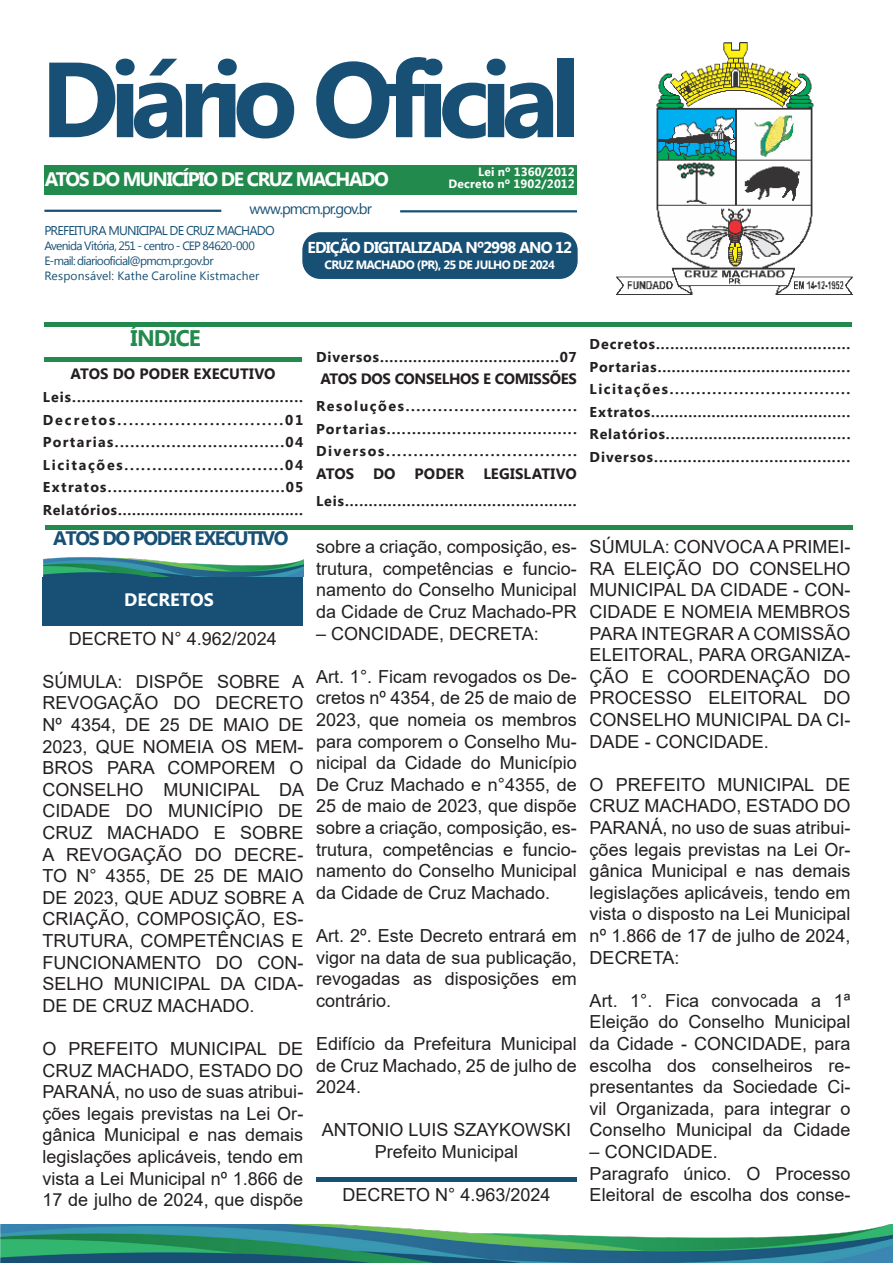
<style>
.page{position:relative;width:893px;height:1263px;background:#fff}
.page>*{position:absolute;margin:0;border:0;box-sizing:border-box;transform-origin:0 0}
.t1{font:700 106.5px "Myanmar Text";letter-spacing:-.085em;color:#175074}
.t2{font:700 22.5px "Myanmar Text";letter-spacing:-.04em;color:#228a4c}
.t3{font:700 19.5px "Myanmar Text";letter-spacing:-.075em;color:#fff}
.t4{font:700 19.5px "Myanmar Text";letter-spacing:-.07em;color:#175074}
.t5{font:18px/21.6px "Arial";color:#231f20;text-align:justify}
.t6{font:700 18px "Myanmar Text";color:#fff}
.t7{font:700 15.75px "Myanmar Text";letter-spacing:-.055em;color:#fff}
.t8{font:700 15px "Myanmar Text";letter-spacing:-.005em;color:#231f20}
.t9{font:700 15px "Myanmar Text";letter-spacing:-.025em;color:#231f20}
.t10{font:15px "Myanmar Text";letter-spacing:-.065em;color:#175074}
.t11{font:700 15px "Myanmar Text";letter-spacing:.015em;color:#231f20}
.t12{font:700 14.25px "Myanmar Text";letter-spacing:.08em;color:#231f20}
.t13{font:700 14.25px "Myanmar Text";letter-spacing:.06em;color:#231f20}
.t14{font:700 14.25px "Myanmar Text";letter-spacing:.055em;color:#231f20}
.t15{font:700 14.25px/22.5px "Myanmar Text";letter-spacing:.1em;color:#231f20}
.t16{font:700 14.25px "Myanmar Text";letter-spacing:.115em;color:#231f20}
.t17{font:700 14.25px "Myanmar Text";letter-spacing:.105em;color:#231f20}
.t18{font:700 14.25px "Myanmar Text";letter-spacing:.135em;color:#231f20}
.t19{font:12.75px "Myanmar Text";letter-spacing:-.06em;color:#175074}
.t20{font:12px "Myanmar Text";letter-spacing:-.05em;color:#175074}
.t21{font:12px "Myanmar Text";letter-spacing:.015em;color:#175074}
.t22{font:700 12px "Myanmar Text";letter-spacing:-.05em;color:#fff}
.t23{font:700 12px "Myanmar Text";letter-spacing:.015em;color:#fff}
.t24{font:700 12px "Myanmar Text";letter-spacing:-.01em;color:#fff}
</style>
<div class="page">
<img style="left:616px;top:42px;width:236px;height:252px">
<div style="left:44px;top:165px;width:533px;height:29px;background:#228a4c"></div>
<hr style="left:44px;top:210px;width:177px;height:2px;background:#175074">
<hr style="left:400px;top:210px;width:177px;height:2px;background:#175074">
<div style="left:302px;top:232px;width:276px;height:47px;background:#175074;border-radius:18px"></div>
<hr style="left:44px;top:322px;width:808px;height:4px;background:#228a4c">
<hr style="left:45px;top:525px;width:808px;height:4px;background:#228a4c">
<div style="left:44px;top:357px;width:258px;height:5px;background:#228a4c"></div>
<img style="left:0;top:1224px;width:893px;height:39px">
<img style="left:43px;top:557px;width:260px;height:20px">
<svg style="left:316px;top:1178px;width:261px;height:4px"></svg>
<div style="left:43px;top:577px;width:260px;height:49px;background:#175074"></div>
<p class="t1" style="left:41px;top:38px;width:541px">Diário Oficial</p>
<p class="t3" style="left:45px;top:168px;width:346px">ATOS DO MUNICÍPIO DE CRUZ MACHADO</p>
<p class="t24" style="left:478px;top:164px;width:98px">Lei nº 1360/2012</p>
<p class="t23" style="left:448px;top:176px;width:128px">Decreto nº 1902/2012</p>
<p class="t10" style="left:249px;top:200px;width:124px">www.pmcm.pr.gov.br</p>
<p class="t19" style="left:44px;top:223px;width:232px">PREFEITURA MUNICIPAL DE CRUZ MACHADO</p>
<p class="t20" style="left:44px;top:239px;width:212px">Avenida Vitória, 251 - centro - CEP 84620-000</p>
<p class="t20" style="left:44px;top:254px;width:171px">E-mail: diariooficial@pmcm.pr.gov.br</p>
<p class="t21" style="left:44px;top:269px;width:217px">Responsável: Kathe Caroline Kistmacher</p>
<p class="t7" style="left:307px;top:238px;width:266px">EDIÇÃO DIGITALIZADA Nº2998 ANO 12</p>
<p class="t22" style="left:324px;top:258px;width:232px">CRUZ MACHADO (PR), 25 DE JULHO DE 2024</p>
<p class="t2" style="left:131px;top:325px;width:72px">ÍNDICE</p>
<p class="t8" style="left:71px;top:365px;width:207px">ATOS DO PODER EXECUTIVO</p>
<p class="t12" style="left:43px;top:389px;width:262px">Leis................................................</p>
<p class="t18" style="left:43px;top:411px;width:262px">Decretos.............................01</p>
<p class="t12" style="left:43px;top:434px;width:262px">Portarias.................................04</p>
<p class="t16" style="left:43px;top:456px;width:262px">Licitações.............................04</p>
<p class="t12" style="left:43px;top:479px;width:262px">Extratos...................................05</p>
<p class="t14" style="left:43px;top:501px;width:262px">Relatórios........................................</p>
<p class="t4" style="left:53px;top:527px;width:237px">ATOS DO PODER EXECUTIVO</p>
<p class="t6" style="left:124px;top:589px;width:91px">DECRETOS</p>
<p class="t5" style="left:69px;top:627px;width:209px">DECRETO N° 4.962/2024</p>
<p class="t5" style="left:43px;top:670px;width:263px">SÚMULA: DISPÕE SOBRE A REVOGAÇÃO DO DECRETO Nº 4354, DE 25 DE MAIO DE 2023, QUE NOMEIA OS MEM-BROS PARA COMPOREM O CONSELHO MUNICIPAL DA CIDADE DO MUNICÍPIO DE CRUZ MACHADO E SOBRE A REVOGAÇÃO DO DECRE-TO N° 4355, DE 25 DE MAIO DE 2023, QUE ADUZ SOBRE A CRIAÇÃO, COMPOSIÇÃO, ES-TRUTURA, COMPETÊNCIAS E FUNCIONAMENTO DO CON-SELHO MUNICIPAL DA CIDA-DE DE CRUZ MACHADO.</p>
<p class="t5" style="left:43px;top:1038px;width:262px">O PREFEITO MUNICIPAL DE CRUZ MACHADO, ESTADO DO PARANÁ, no uso de suas atribui&shy;ções legais previstas na Lei Or&shy;gânica Municipal e nas demais legislações aplicáveis, tendo em vista a Lei Municipal nº 1.866 de 17 de julho de 2024, que dispõe</p>
<p class="t13" style="left:316px;top:348px;width:262px">Diversos......................................07</p>
<p class="t9" style="left:320px;top:370px;width:258px">ATOS DOS CONSELHOS E COMISSÕES</p>
<p class="t15" style="left:316px;top:395px;width:262px">Resoluções................................<br>Portarias......................................</p>
<p class="t16" style="left:316px;top:443px;width:262px">Diversos...................................</p>
<p class="t8" style="left:316px;top:465px;width:40px">ATOS</p>
<p class="t8" style="left:373px;top:465px;width:24px">DO</p>
<p class="t8" style="left:415px;top:465px;width:51px">PODER</p>
<p class="t11" style="left:483px;top:465px;width:95px">LEGISLATIVO</p>
<p class="t12" style="left:316px;top:492px;width:262px">Leis.................................................</p>
<p class="t5" style="left:316px;top:536px;width:262px">sobre a criação, composição, es&shy;trutura, competências e funcio&shy;namento do Conselho Municipal da Cidade de Cruz Machado-PR</p>
<p class="t5" style="left:316px;top:622px;width:224px">– CONCIDADE, DECRETA:</p>
<p class="t5" style="left:316px;top:665px;width:262px">Art. 1°. Ficam revogados os De&shy;cretos nº 4354, de 25 de maio de 2023, que nomeia os membros para comporem o Conselho Mu&shy;nicipal da Cidade do Município De Cruz Machado e n°4355, de 25 de maio de 2023, que dispõe sobre a criação, composição, es&shy;trutura, competências e funcio&shy;namento do Conselho Municipal da Cidade de Cruz Machado.</p>
<p class="t5" style="left:316px;top:925px;width:262px">Art. 2º. Este Decreto entrará em vigor na data de sua publicação, revogadas as disposições em contrário.</p>
<p class="t5" style="left:316px;top:1033px;width:262px">Edifício da Prefeitura Municipal de Cruz Machado, 25 de julho de 2024.</p>
<p class="t5" style="left:322px;top:1119px;width:251px">ANTONIO LUIS SZAYKOWSKI</p>
<p class="t5" style="left:375px;top:1141px;width:145px">Prefeito Municipal</p>
<p class="t5" style="left:342px;top:1184px;width:209px">DECRETO N° 4.963/2024</p>
<p class="t12" style="left:590px;top:336px;width:262px">Decretos.........................................</p>
<p class="t13" style="left:590px;top:359px;width:262px">Portarias.........................................</p>
<p class="t17" style="left:590px;top:381px;width:262px">Licitações..................................</p>
<p class="t14" style="left:590px;top:404px;width:262px">Extratos...........................................</p>
<p class="t13" style="left:590px;top:426px;width:262px">Relatórios.......................................</p>
<p class="t12" style="left:590px;top:449px;width:262px">Diversos.........................................</p>
<p class="t5" style="left:590px;top:536px;width:262px">SÚMULA: CONVOCA A PRIMEI-RA ELEIÇÃO DO CONSELHO MUNICIPAL DA CIDADE - CON-CIDADE E NOMEIA MEMBROS PARA INTEGRAR A COMISSÃO ELEITORAL, PARA ORGANIZA-ÇÃO E COORDENAÇÃO DO PROCESSO ELEITORAL DO CONSELHO MUNICIPAL DA CI-DADE - CONCIDADE.</p>
<p class="t5" style="left:590px;top:773px;width:262px">O PREFEITO MUNICIPAL DE CRUZ MACHADO, ESTADO DO PARANÁ, no uso de suas atribui&shy;ções legais previstas na Lei Or&shy;gânica Municipal e nas demais legislações aplicáveis, tendo em vista o disposto na Lei Municipal nº 1.866 de 17 de julho de 2024, DECRETA:</p>
<p class="t5" style="left:590px;top:989px;width:262px">Art. 1°. Fica convocada a 1ª Eleição do Conselho Municipal da Cidade - CONCIDADE, para escolha dos conselheiros re&shy;presentantes da Sociedade Ci&shy;vil Organizada, para integrar o Conselho Municipal da Cidade</p>
<p class="t5" style="left:590px;top:1141px;width:130px">– CONCIDADE.</p>
<p class="t5" style="left:590px;top:1162px;width:262px">Paragrafo único. O Processo<br>Eleitoral de escolha dos conse-</p>
</div>
